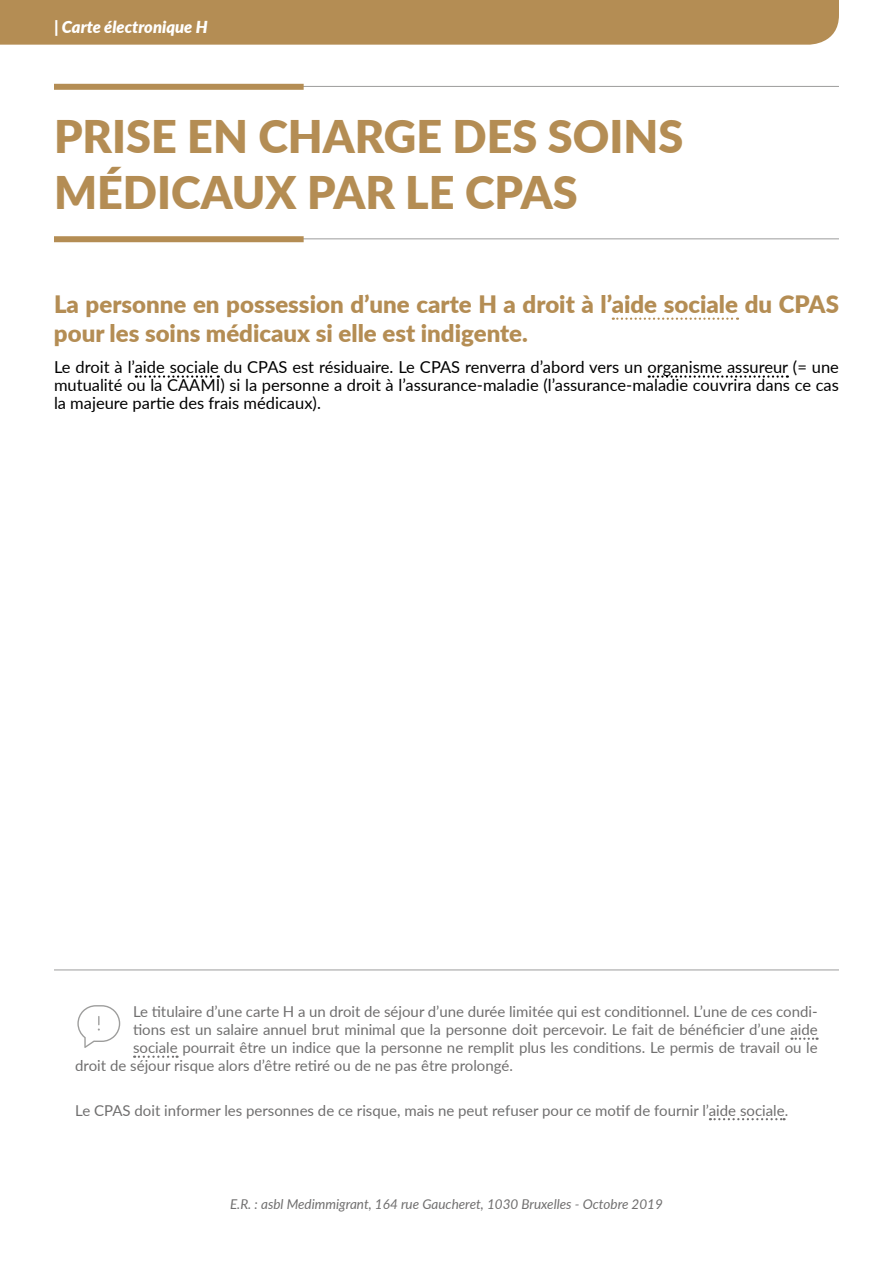
<style>
.page{position:relative;width:893px;height:1263px;background:#fff}
.page>*{position:absolute;margin:0;border:0;box-sizing:border-box;transform-origin:0 0}
.t1{font:900 45px/55.5px "Lato";color:#b48d54}
.t2{font:900 24px/28.8px "Lato";color:#b48d54}
.t3{font:16.5px/18px "Lato";color:#000;text-align:justify}
.t4{font:italic 900 16.5px "Lato";color:#fff}
.t5{font:15px "Lato";color:#706f6f}
.t6{font:italic 13.5px "Lato";color:#706f6f}
</style>
<div class="page">
<hr style="left:54px;top:238px;width:785px;height:1px;background:#9d9d9c">
<div style="left:54px;top:236px;width:250px;height:6px;background:#b48d54"></div>
<hr style="left:54px;top:86px;width:785px;height:1px;background:#9d9d9c">
<div style="left:54px;top:84px;width:250px;height:6px;background:#b48d54"></div>
<svg style="left:77px;top:1005px;width:43px;height:43px"></svg>
<hr style="left:54px;top:969px;width:785px;height:1px;background:#9d9d9c">
<div style="left:0;top:0;width:839px;height:45px;background:#b48d54"></div>
<svg style="left:613px;top:318px;width:125px;height:2px"></svg>
<svg style="left:136px;top:375px;width:83px;height:3px"></svg>
<svg style="left:649px;top:375px;width:139px;height:3px"></svg>
<svg style="left:791px;top:1037px;width:27px;height:3px"></svg>
<svg style="left:134px;top:1055px;width:44px;height:3px"></svg>
<svg style="left:710px;top:1118px;width:75px;height:2px"></svg>
<p class="t4" style="left:54px;top:15px;width:155px">| Carte électronique H</p>
<h1 class="t1" style="left:54px;top:107px;width:631px">PRISE EN CHARGE DES SOINS<br>MÉDICAUX PAR LE CPAS</h1>
<h2 class="t2" style="left:54px;top:289px;width:786px">La personne en possession d’une carte H a droit à l’aide sociale du CPAS pour les soins médicaux si elle est indigente.</h2>
<p class="t3" style="left:54px;top:357px;width:786px">Le droit à l’aide sociale du CPAS est résiduaire. Le CPAS renverra d’abord vers un organisme assureur (= une mutualité ou la CAAMI) si la personne a droit à l’assurance-maladie (l’assurance-maladie couvrira dans ce cas la majeure partie des frais médicaux).</p>
<p class="t5" style="left:133px;top:1001px;width:686px">Le titulaire d’une carte H a un droit de séjour d’une durée limitée qui est conditionnel. L’une de ces condi-</p>
<p class="t5" style="left:133px;top:1019px;width:686px">tions est un salaire annuel brut minimal que la personne doit percevoir. Le fait de bénéficier d’une aide</p>
<p class="t5" style="left:133px;top:1037px;width:686px">sociale pourrait être un indice que la personne ne remplit plus les conditions. Le permis de travail ou le</p>
<p class="t5" style="left:75px;top:1055px;width:439px">droit de séjour risque alors d’être retiré ou de ne pas être prolongé.</p>
<p class="t5" style="left:75px;top:1099px;width:714px">Le CPAS doit informer les personnes de ce risque, mais ne peut refuser pour ce motif de fournir l’aide sociale.</p>
<p class="t6" style="left:230px;top:1195px;width:434px">E.R. : asbl Medimmigrant, 164 rue Gaucheret, 1030 Bruxelles - Octobre 2019</p>
</div>
